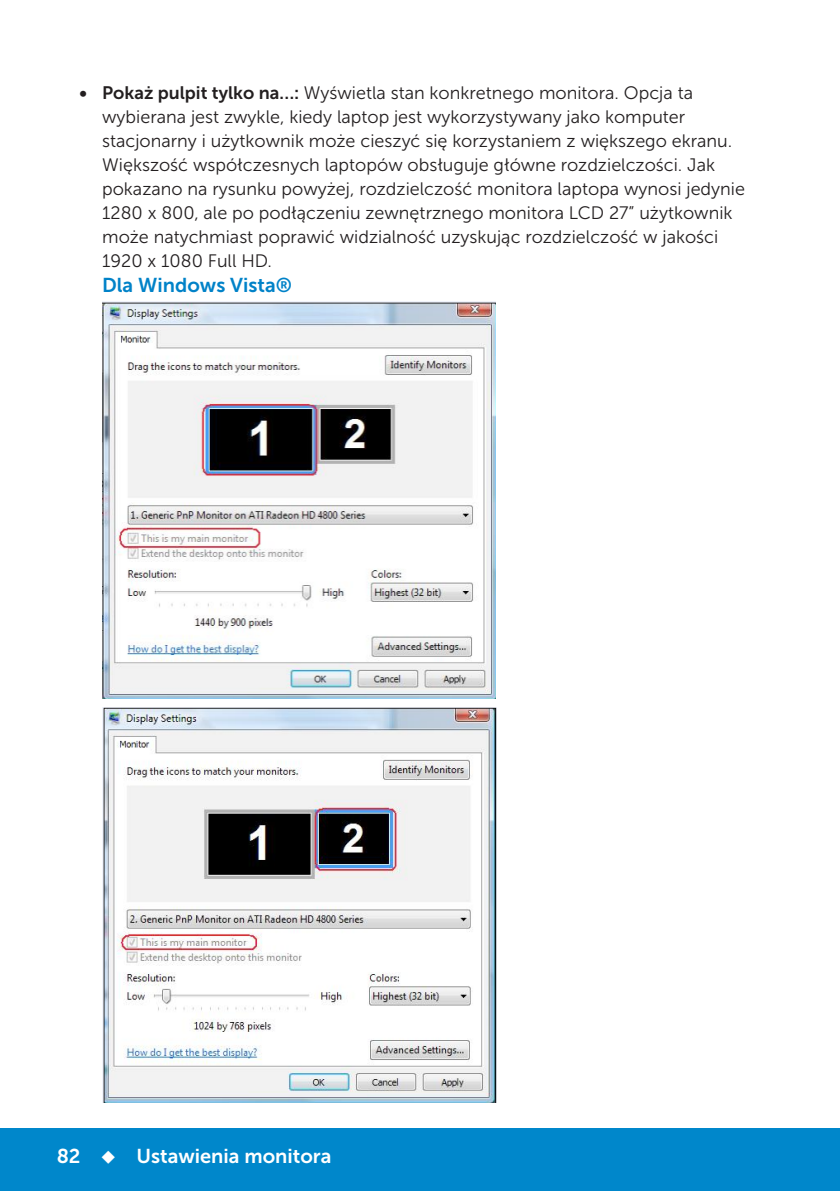
<style>
.page{position:relative;width:840px;height:1191px;background:#fff}
.page>*{position:absolute;margin:0;border:0;box-sizing:border-box;transform-origin:0 0}
.t1{font:20px "Museo Sans For Dell 700";color:#fff}
.Head4{font:20px "Museo Sans For Dell 700";color:#0082c8}
.t2{font:18px/24px "Museo Sans For Dell 300";color:#231f20}
.s1{font-family:"Museo Sans For Dell 700"}
</style>
<div class="page">
<div style="left:0;top:1128px;width:839px;height:63px;background:#0087cb"></div>
<img style="left:102px;top:302px;width:393px;height:396px">
<img style="left:102px;top:708px;width:394px;height:394px">
<p class="t2" style="left:102px;top:80px;width:644px;text-indent:-23px"><span class="s1">• Pokaż pulpit tylko na…:</span> Wyświetla stan konkretnego monitora. Opcja ta wybierana jest zwykle, kiedy laptop jest wykorzystywany jako komputer stacjonarny i użytkownik może cieszyć się korzystaniem z większego ekranu.<br>Większość współczesnych laptopów obsługuje główne rozdzielczości. Jak pokazano na rysunku powyżej, rozdzielczość monitora laptopa wynosi jedynie 1280 x 800, ale po podłączeniu zewnętrznego monitora LCD 27” użytkownik może natychmiast poprawić widzialność uzyskując rozdzielczość w jakości 1920 x 1080 Full HD.</p>
<p class="Head4" style="left:102px;top:274px;width:191px">Dla Windows Vista®</p>
<p class="t1" style="left:57px;top:1144px;width:276px">82 ◆ Ustawienia monitora</p>
</div>
